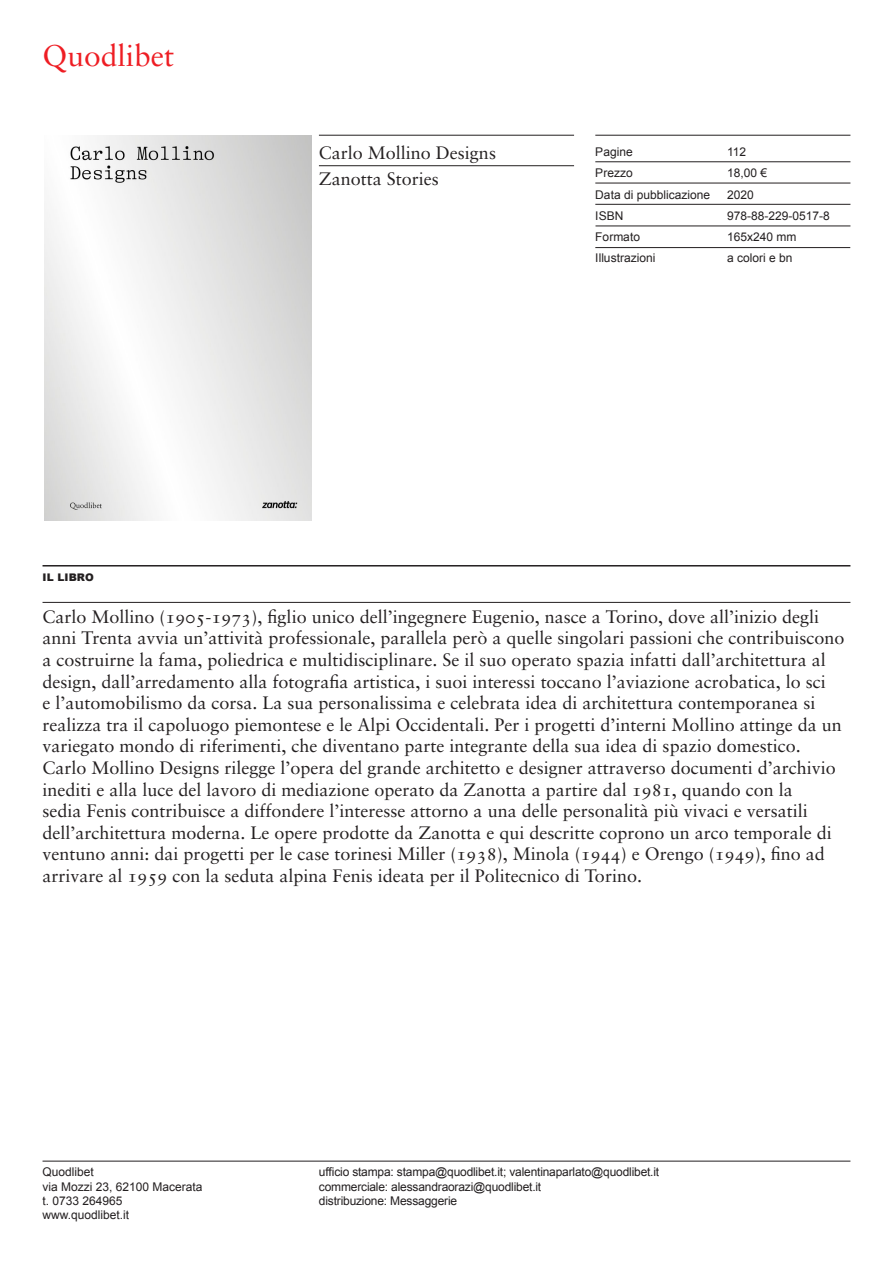
<style>
.page{position:relative;width:893px;height:1263px;background:#fff}
.page>*{position:absolute;margin:0;border:0;box-sizing:border-box;transform-origin:0 0}
.t1{font:30px "Sabon Roman Os F";color:#ee1d23}
.t2{font:18px/21.6px "Sabon Roman Os F";color:#231f20}
.t3{font:12px "Arial";color:#231f20}
.t4{font:900 10.5px "Arial";letter-spacing:.01em;color:#231f20}
</style>
<div class="page">
<hr style="left:43px;top:1161px;width:807px;height:1px;background:#231f20">
<hr style="left:319px;top:135px;width:255px;height:1px;background:#231f20">
<hr style="left:43px;top:565px;width:807px;height:1px;background:#231f20">
<hr style="left:43px;top:602px;width:807px;height:1px;background:#231f20">
<img style="left:44px;top:136px;width:267px;height:385px">
<hr style="left:595px;top:135px;width:255px;height:1px;background:#231f20">
<hr style="left:595px;top:162px;width:255px;height:1px;background:#231f20">
<hr style="left:595px;top:183px;width:255px;height:1px;background:#231f20">
<hr style="left:595px;top:204px;width:255px;height:1px;background:#231f20">
<hr style="left:595px;top:226px;width:255px;height:1px;background:#231f20">
<hr style="left:595px;top:247px;width:255px;height:1px;background:#231f20">
<hr style="left:319px;top:165px;width:255px;height:1px;background:#231f20">
<p class="t1" style="left:43px;top:38px;width:133px">Quodlibet</p>
<p class="t2" style="left:319px;top:142px;width:179px">Carlo Mollino Designs</p>
<p class="t2" style="left:319px;top:168px;width:122px">Zanotta Stories</p>
<p class="t3" style="left:595px;top:144px;width:39px">Pagine</p>
<p class="t3" style="left:595px;top:165px;width:39px">Prezzo</p>
<p class="t3" style="left:595px;top:186px;width:116px">Data di pubblicazione</p>
<p class="t3" style="left:595px;top:208px;width:30px">ISBN</p>
<p class="t3" style="left:595px;top:229px;width:46px">Formato</p>
<p class="t3" style="left:595px;top:250px;width:62px">Illustrazioni</p>
<p class="t3" style="left:727px;top:144px;width:21px">112</p>
<p class="t3" style="left:727px;top:165px;width:42px">18,00 €</p>
<p class="t3" style="left:727px;top:186px;width:28px">2020</p>
<p class="t3" style="left:727px;top:208px;width:104px">978-88-229-0517-8</p>
<p class="t3" style="left:727px;top:229px;width:71px">165x240 mm</p>
<p class="t3" style="left:727px;top:250px;width:67px">a colori e bn</p>
<p class="t4" style="left:43px;top:570px;width:53px">IL LIBRO</p>
<p class="t2" style="left:43px;top:606px;width:804px">Carlo Mollino (1905-1973), figlio unico dell’ingegnere Eugenio, nasce a Torino, dove all’inizio degli anni Trenta avvia un’attività professionale, parallela però a quelle singolari passioni che contribuiscono a costruirne la fama, poliedrica e multidisciplinare. Se il suo operato spazia infatti dall’architettura al design, dall’arredamento alla fotografia artistica, i suoi interessi toccano l’aviazione acrobatica, lo sci<br>e l’automobilismo da corsa. La sua personalissima e celebrata idea di architettura contemporanea si realizza tra il capoluogo piemontese e le Alpi Occidentali. Per i progetti d’interni Mollino attinge da un variegato mondo di riferimenti, che diventano parte integrante della sua idea di spazio domestico.</p>
<p class="t2" style="left:43px;top:757px;width:795px">Carlo Mollino Designs rilegge l’opera del grande architetto e designer attraverso documenti d’archivio inediti e alla luce del lavoro di mediazione operato da Zanotta a partire dal 1981, quando con la sedia Fenis contribuisce a diffondere l’interesse attorno a una delle personalità più vivaci e versatili dell’architettura moderna. Le opere prodotte da Zanotta e qui descritte coprono un arco temporale di ventuno anni: dai progetti per le case torinesi Miller (1938), Minola (1944) e Orengo (1949), fino ad arrivare al 1959 con la seduta alpina Fenis ideata per il Politecnico di Torino.</p>
<p class="t3" style="left:43px;top:1164px;width:53px">Quodlibet</p>
<p class="t3" style="left:43px;top:1178px;width:162px">via Mozzi 23, 62100 Macerata</p>
<p class="t3" style="left:43px;top:1193px;width:82px">t. 0733 264965</p>
<p class="t3" style="left:43px;top:1207px;width:88px">www.quodlibet.it</p>
<p class="t3" style="left:319px;top:1164px;width:342px">ufficio stampa: stampa@quodlibet.it; valentinaparlato@quodlibet.it</p>
<p class="t3" style="left:319px;top:1178px;width:224px">commerciale: alessandraorazi@quodlibet.it</p>
<p class="t3" style="left:319px;top:1193px;width:140px">distribuzione: Messaggerie</p>
</div>
